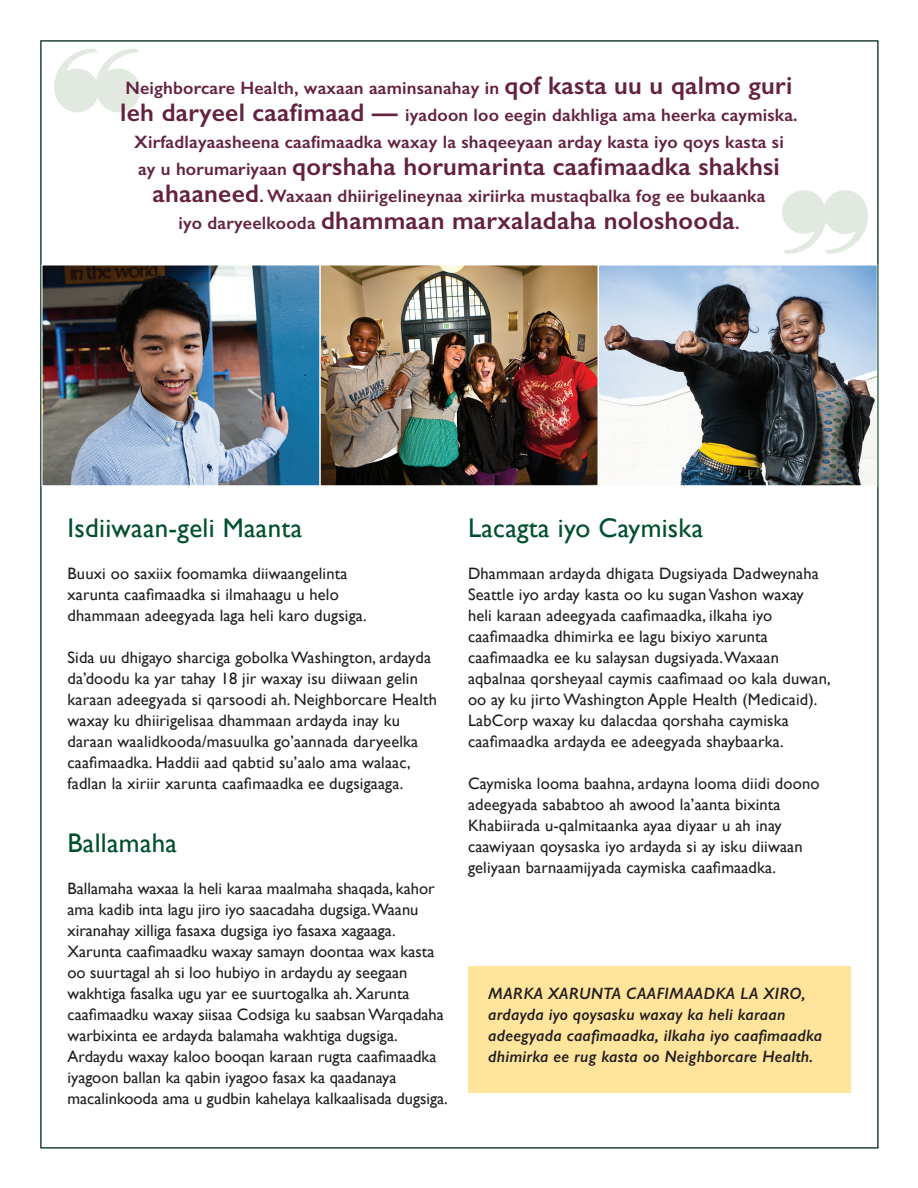
<style>
.page{position:relative;width:918px;height:1188px;background:#fff}
.page>*{position:absolute;margin:0;border:0;box-sizing:border-box;transform-origin:0 0}
.t1{font:27px "Gill Sans";letter-spacing:.01em;color:#00502e}
.t2{font:600 25.5px "Gill Sans";letter-spacing:.01em;color:#642140}
.t3{font:600 18px/27px "Gill Sans";letter-spacing:.01em;color:#642140;text-align:center}
.t4{font:16.5px/21px "Gill Sans";letter-spacing:.01em;color:#231f20}
.t5{font:italic 600 16.5px/21px "Gill Sans";letter-spacing:.01em;color:#231f20}
.s1{font-size:25.5px}
.s2{font-size:18px}
</style>
<div class="page">
<img style="left:44px;top:267px;width:275px;height:217px">
<div style="left:41px;top:264px;width:281px;height:223px;border:2px solid #fff"></div>
<img style="left:322px;top:267px;width:275px;height:217px">
<div style="left:319px;top:264px;width:281px;height:223px;border:2px solid #fff"></div>
<img style="left:601px;top:267px;width:274px;height:217px">
<div style="left:598px;top:264px;width:280px;height:223px;border:2px solid #fff"></div>
<div style="left:468px;top:966px;width:382px;height:127px;background:#ffe49c"></div>
<svg style="left:782px;top:190px;width:86px;height:64px"></svg>
<svg style="left:54px;top:48px;width:86px;height:64px"></svg>
<p class="t3" style="left:120px;top:74px;width:679px">Neighborcare Health, waxaan aaminsanahay in <span class="s1">qof kasta uu u qalmo guri leh daryeel caafimaad —</span> iyadoon loo eegin dakhliga ama heerka caymiska.<br>Xirfadlayaasheena caafimaadka waxay la shaqeeyaan arday kasta iyo qoys kasta si</p>
<h2 class="t2" style="left:138px;top:150px;width:643px"><span class="s2">ay u horumariyaan</span> qorshaha horumarinta caafimaadka shakhsi</h2>
<p class="t3" style="left:152px;top:182px;width:615px"><span class="s1">ahaaneed</span>. Waxaan dhiirigelineynaa xiriirka mustaqbalka fog ee bukaanka</p>
<h2 class="t2" style="left:178px;top:204px;width:563px"><span class="s2">iyo daryeelkooda</span> dhammaan marxaladaha noloshooda<span class="s2">.</span></h2>
<h1 class="t1" style="left:68px;top:512px;width:236px">Isdiiwaan-geli Maanta</h1>
<p class="t4" style="left:68px;top:563px;width:301px">Buuxi oo saxiix foomamka diiwaangelinta xarunta caafimaadka si ilmahaagu u helo dhammaan adeegyada laga heli karo dugsiga.</p>
<p class="t4" style="left:68px;top:647px;width:371px">Sida uu dhigayo sharciga gobolka Washington, ardayda da’doodu ka yar tahay 18 jir waxay isu diiwaan gelin karaan adeegyada si qarsoodi ah. Neighborcare Health waxay ku dhiirigelisaa dhammaan ardayda inay ku daraan waalidkooda/masuulka go’aannada daryeelka caafimaadka. Haddii aad qabtid su’aalo ama walaac, fadlan la xiriir xarunta caafimaadka ee dugsigaaga.</p>
<h1 class="t1" style="left:68px;top:827px;width:111px">Ballamaha</h1>
<p class="t4" style="left:68px;top:878px;width:382px">Ballamaha waxaa la heli karaa maalmaha shaqada, kahor ama kadib inta lagu jiro iyo saacadaha dugsiga.Waanu xiranahay xilliga fasaxa dugsiga iyo fasaxa xagaaga.<br>Xarunta caafimaadku waxay samayn doontaa wax kasta oo suurtagal ah si loo hubiyo in ardaydu ay seegaan wakhtiga fasalka ugu yar ee suurtogalka ah. Xarunta caafimaadku waxay siisaa Codsiga ku saabsan Warqadaha warbixinta ee ardayda balamaha wakhtiga dugsiga.<br>Ardaydu waxay kaloo booqan karaan rugta caafimaadka iyagoon ballan ka qabin iyagoo fasax ka qaadanaya macalinkooda ama u gudbin kahelaya kalkaalisada dugsiga.</p>
<h1 class="t1" style="left:468px;top:512px;width:237px">Lacagta iyo Caymiska</h1>
<p class="t4" style="left:468px;top:563px;width:364px">Dhammaan ardayda dhigata Dugsiyada Dadweynaha Seattle iyo arday kasta oo ku sugan Vashon waxay heli karaan adeegyada caafimaadka, ilkaha iyo caafimaadka dhimirka ee lagu bixiyo xarunta caafimaadka ee ku salaysan dugsiyada. Waxaan aqbalnaa qorsheyaal caymis caafimaad oo kala duwan, oo ay ku jirto Washington Apple Health (Medicaid).<br>LabCorp waxay ku dalacdaa qorshaha caymiska caafimaadka ardayda ee adeegyada shaybaarka.</p>
<p class="t4" style="left:468px;top:773px;width:353px">Caymiska looma baahna, ardayna looma diidi doono adeegyada sababtoo ah awood la’aanta bixinta Khabiirada u-qalmitaanka ayaa diyaar u ah inay caawiyaan qoysaska iyo ardayda si ay isku diiwaan geliyaan barnaamijyada caymiska caafimaadka.</p>
<p class="t5" style="left:488px;top:983px;width:336px">MARKA XARUNTA CAAFIMAADKA LA XIRO, ardayda iyo qoysasku waxay ka heli karaan adeegyada caafimaadka, ilkaha iyo caafimaadka dhimirka ee rug kasta oo Neighborcare Health.</p>
</div>
